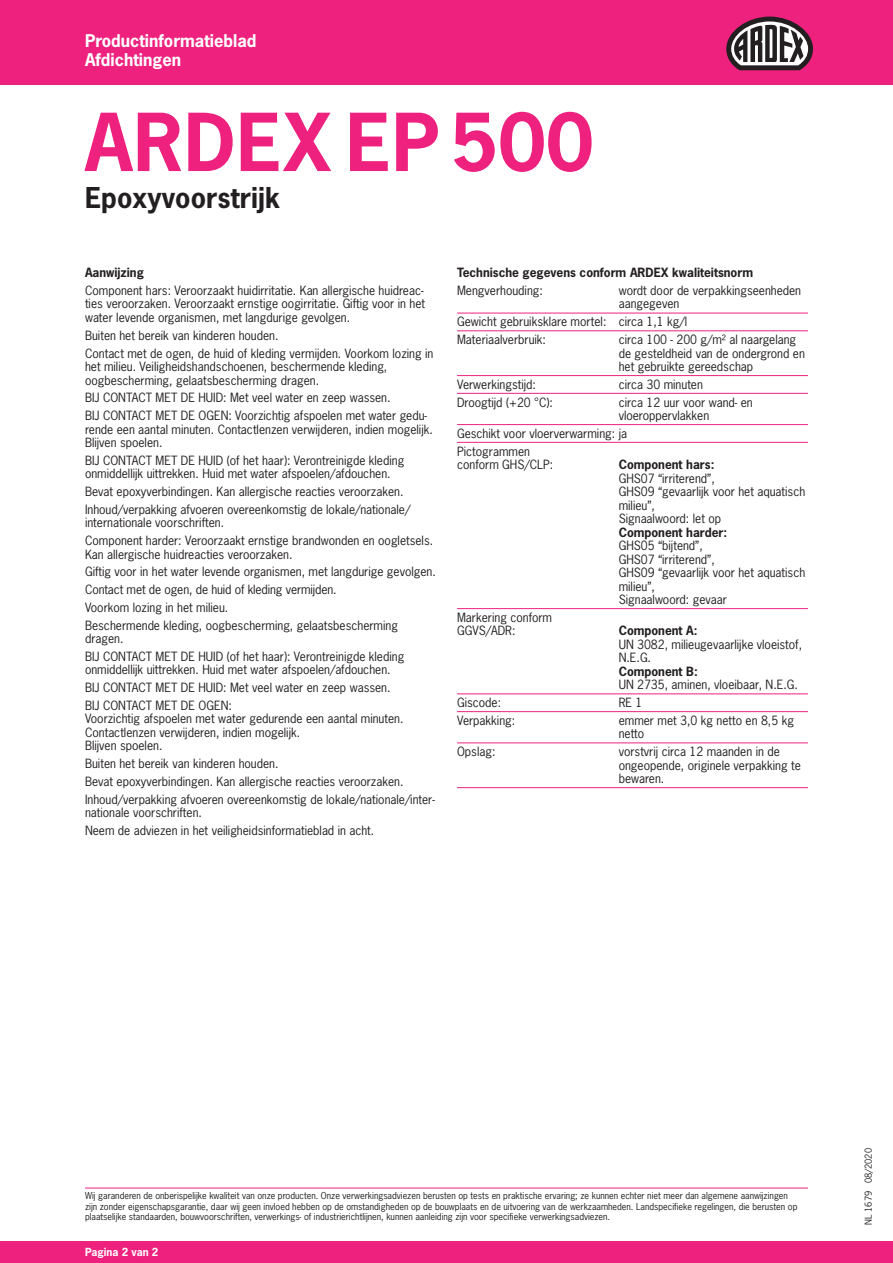
<style>
.page{position:relative;width:893px;height:1263px;background:#fff}
.page>*{position:absolute;margin:0;border:0;box-sizing:border-box;transform-origin:0 0}
.t1{font:700 75px "News Gothic Std";letter-spacing:.015em;color:#ee217f}
.t2{font:700 27px "News Gothic Std";letter-spacing:.005em;color:#231f20}
.t3{font:700 16.5px/19.5px "News Gothic Std";color:#fff}
.t4{font:12px/13.5px "News Gothic Std";color:#231f20}
.t5{font:700 12px "News Gothic Std";color:#231f20}
.t6{font:700 10.5px "News Gothic Std";color:#fff}
.t7{font:9px/10.5px "News Gothic Std";color:#231f20}
</style>
<div class="page">
<div style="left:0;top:0;width:893px;height:85px;background:#ee217f"></div>
<div style="left:0;top:1242px;width:893px;height:21px;background:#ee217f"></div>
<hr style="left:457px;top:313px;width:351px;height:1px;background:#ee217f">
<hr style="left:457px;top:330px;width:351px;height:1px;background:#ee217f">
<hr style="left:457px;top:375px;width:351px;height:1px;background:#ee217f">
<hr style="left:457px;top:393px;width:351px;height:1px;background:#ee217f">
<hr style="left:457px;top:424px;width:351px;height:1px;background:#ee217f">
<hr style="left:457px;top:442px;width:351px;height:1px;background:#ee217f">
<hr style="left:457px;top:608px;width:351px;height:1px;background:#ee217f">
<hr style="left:457px;top:693px;width:351px;height:1px;background:#ee217f">
<hr style="left:457px;top:711px;width:351px;height:1px;background:#ee217f">
<hr style="left:457px;top:742px;width:351px;height:1px;background:#ee217f">
<hr style="left:457px;top:787px;width:351px;height:1px;background:#ee217f">
<svg style="left:726px;top:17px;width:87px;height:53px"></svg>
<hr style="left:85px;top:1188px;width:723px;height:1px;background:#ee217f">
<h3 class="t3" style="left:85px;top:31px;width:173px">Productinformatieblad<br>Afdichtingen</h3>
<h1 class="t1" style="left:85px;top:93px;width:510px">ARDEX EP500</h1>
<h2 class="t2" style="left:85px;top:180px;width:197px">Epoxyvoorstrijk</h2>
<p class="t5" style="left:85px;top:265px;width:60px">Aanwijzing</p>
<p class="t4" style="left:85px;top:284px;width:342px">Component hars: Veroorzaakt huidirritatie. Kan allergische huidreac&shy;ties veroorzaken. Veroorzaakt ernstige oogirritatie. Giftig voor in het water levende organismen, met langdurige gevolgen.</p>
<p class="t4" style="left:85px;top:326px;width:350px;line-height:17.7px">Buiten het bereik van kinderen houden.<br>Contact met de ogen, de huid of kleding vermijden. Voorkom lozing in</p>
<p class="t4" style="left:85px;top:360px;width:304px">het milieu. Veiligheidshandschoenen, beschermende kleding, oogbescherming, gelaatsbescherming dragen.</p>
<p class="t4" style="left:85px;top:389px;width:343px;line-height:17.7px">BIJ CONTACT MET DE HUID: Met veel water en zeep wassen.<br>BIJ CONTACT MET DE OGEN: Voorzichtig afspoelen met water gedu-</p>
<p class="t4" style="left:85px;top:422px;width:349px">rende een aantal minuten. Contactlenzen verwijderen, indien mogelijk.<br>Blijven spoelen.</p>
<p class="t4" style="left:85px;top:453px;width:321px">BIJ CONTACT MET DE HUID (of het haar): Verontreinigde kleding onmiddellijk uittrekken. Huid met water afspoelen/afdouchen.</p>
<p class="t4" style="left:85px;top:482px;width:327px;line-height:17.7px">Bevat epoxyverbindingen. Kan allergische reacties veroorzaken.<br>Inhoud/verpakking afvoeren overeenkomstig de lokale/nationale/</p>
<p class="t4" style="left:85px;top:514px;width:350px;line-height:17.7px">internationale voorschriften.<br>Component harder: Veroorzaakt ernstige brandwonden en oogletsels.</p>
<p class="t4" style="left:85px;top:545px;width:352px;line-height:17.7px">Kan allergische huidreacties veroorzaken.<br>Giftig voor in het water levende organismen, met langdurige gevolgen.<br>Contact met de ogen, de huid of kleding vermijden.<br>Voorkom lozing in het milieu.<br>Beschermende kleding, oogbescherming, gelaatsbescherming</p>
<p class="t4" style="left:85px;top:629px;width:321px;line-height:17.7px">dragen.<br>BIJ CONTACT MET DE HUID (of het haar): Verontreinigde kleding</p>
<p class="t4" style="left:85px;top:661px;width:307px;line-height:17.7px;text-align:justify">onmiddellijk uittrekken. Huid met water afspoelen/afdouchen.<br>BIJ CONTACT MET DE HUID: Met veel water en zeep wassen.<br>BIJ CONTACT MET DE OGEN:</p>
<p class="t4" style="left:85px;top:712px;width:320px">Voorzichtig afspoelen met water gedurende een aantal minuten.<br>Contactlenzen verwijderen, indien mogelijk.<br>Blijven spoelen.</p>
<p class="t4" style="left:85px;top:754px;width:351px;line-height:17.7px">Buiten het bereik van kinderen houden.<br>Bevat epoxyverbindingen. Kan allergische reacties veroorzaken.<br>Inhoud/verpakking afvoeren overeenkomstig de lokale/nationale/inter-</p>
<p class="t4" style="left:85px;top:803px;width:291px;line-height:17.7px">nationale voorschriften.<br>Neem de adviezen in het veiligheidsinformatieblad in acht.</p>
<p class="t5" style="left:457px;top:265px;width:297px">Technische gegevens conform ARDEX kwaliteitsnorm</p>
<p class="t4" style="left:457px;top:284px;width:87px">Mengverhouding:</p>
<p class="t4" style="left:619px;top:284px;width:184px">wordt door de verpakkingseenheden aangegeven</p>
<p class="t4" style="left:457px;top:313px;width:231px;line-height:17.7px">Gewicht gebruiksklare mortel: circa 1,1 kg/l<br>Materiaalverbruik:</p>
<p class="t4" style="left:619px;top:333px;width:188px">circa 100 - 200 g/m² al naargelang de gesteldheid van de ondergrond en het gebruikte gereedschap</p>
<p class="t4" style="left:457px;top:377px;width:80px">Verwerkingstijd:</p>
<p class="t4" style="left:619px;top:377px;width:86px">circa 30 minuten</p>
<p class="t4" style="left:457px;top:395px;width:97px">Droogtijd (+20 °C):</p>
<p class="t4" style="left:619px;top:395px;width:136px">circa 12 uur voor wand- en vloeroppervlakken</p>
<p class="t4" style="left:457px;top:424px;width:171px;line-height:17.7px">Geschikt voor vloerverwarming: ja<br>Pictogrammen</p>
<p class="t4" style="left:457px;top:458px;width:98px">conform GHS/CLP:</p>
<p class="t5" style="left:619px;top:456px;width:97px">Component hars:</p>
<p class="t4" style="left:619px;top:471px;width:188px">GHS07 “irriterend”,<br>GHS09 “gevaarlijk voor het aquatisch milieu”,<br>Signaalwoord: let op</p>
<p class="t5" style="left:619px;top:524px;width:110px">Component harder:</p>
<p class="t4" style="left:619px;top:539px;width:188px">GHS05 “bijtend”,<br>GHS07 “irriterend”,<br>GHS09 “gevaarlijk voor het aquatisch milieu”,<br>Signaalwoord: gevaar</p>
<p class="t4" style="left:457px;top:610px;width:97px">Markering conform<br>GGVS/ADR:</p>
<p class="t5" style="left:619px;top:623px;width:80px">Component A:</p>
<p class="t4" style="left:619px;top:637px;width:185px">UN 3082, milieugevaarlijke vloeistof,<br>N.E.G.</p>
<p class="t5" style="left:619px;top:663px;width:81px">Component B:</p>
<p class="t4" style="left:619px;top:678px;width:181px">UN 2735, aminen, vloeibaar, N.E.G.</p>
<p class="t4" style="left:457px;top:696px;width:46px">Giscode:</p>
<p class="t4" style="left:619px;top:696px;width:25px">RE 1</p>
<p class="t4" style="left:457px;top:713px;width:60px">Verpakking:</p>
<p class="t4" style="left:619px;top:713px;width:177px">emmer met 3,0 kg netto en 8,5 kg netto</p>
<p class="t4" style="left:457px;top:745px;width:40px">Opslag:</p>
<p class="t4" style="left:619px;top:745px;width:184px">vorstvrij circa 12 maanden in de ongeopende, originele verpakking te bewaren.</p>
<p class="t7" style="left:85px;top:1191px;width:714px">Wij garanderen de onberispelijke kwaliteit van onze producten. Onze verwerkingsadviezen berusten op tests en praktische ervaring; ze kunnen echter niet meer dan algemene aanwijzingen zijn zonder eigenschapsgarantie, daar wij geen invloed hebben op de omstandigheden op de bouwplaats en de uitvoering van de werkzaamheden. Landspecifieke regelingen, die berusten op plaatselijke standaarden, bouwvoorschriften, verwerkings- of industrierichtlijnen, kunnen aanleiding zijn voor specifieke verwerkingsadviezen.</p>
<p class="t6" style="left:85px;top:1245px;width:75px">Pagina 2 van 2</p>
<p class="t7" style="left:863px;top:1225px;width:78px;rotate:-90deg">NL 1679 08/2020</p>
</div>
